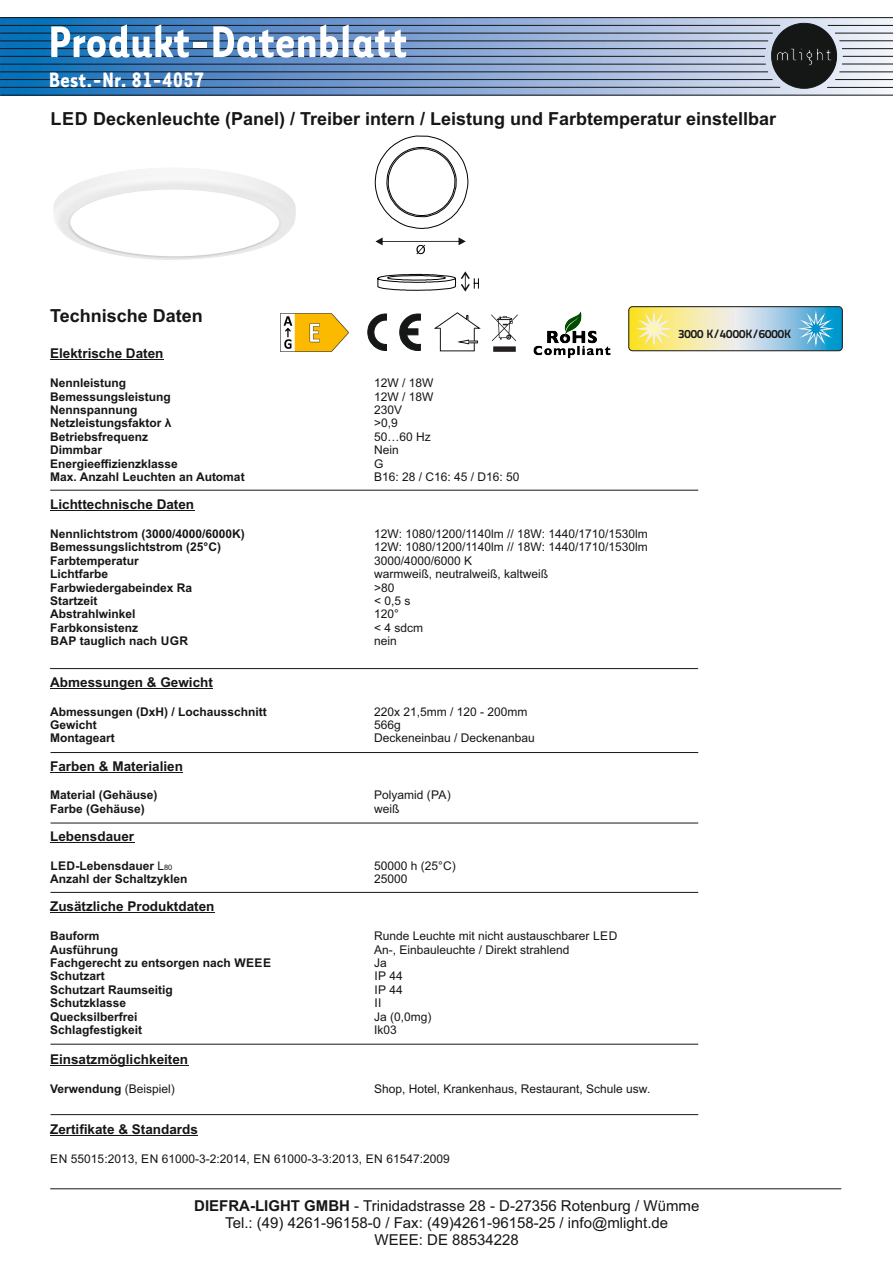
<style>
.page{position:relative;width:893px;height:1263px;background:#fff}
.page>*{position:absolute;margin:0;border:0;box-sizing:border-box;transform-origin:0 0}
.t1{font:700 51.15px "Tarzana Narrow";color:#fff}
.t2{font:700 24px "Tarzana Narrow";color:#fff}
.t3{font:700 18px "Arial";color:#151616}
.t4{font:15px/16.8px "Arial";color:#151616;text-align:center}
.t5{font:700 13.5px "Arial";color:#151616}
.t6{font:700 12px "Arial";color:#151616}
.t7{font:12px "Arial";color:#151616}
.t8{font:12px "Titillium Text 25 L 250 wt,Bold";color:#151616}
.s1{font-weight:400}
.s2{font-weight:400;font-size:7.5px}
.s3{font-weight:700}
</style>
<div class="page">
<hr style="left:50px;top:360px;width:113px;height:1px;background:#151616">
<hr style="left:50px;top:510px;width:144px;height:1px;background:#151616">
<hr style="left:50px;top:688px;width:163px;height:1px;background:#151616">
<hr style="left:50px;top:772px;width:133px;height:1px;background:#151616">
<hr style="left:50px;top:842px;width:84px;height:1px;background:#151616">
<hr style="left:50px;top:913px;width:164px;height:1px;background:#151616">
<hr style="left:50px;top:1065px;width:138px;height:1px;background:#151616">
<hr style="left:50px;top:1135px;width:148px;height:1px;background:#151616">
<svg style="left:0;top:89px;width:893px;height:6px;background:#7da1cb"></svg>
<svg style="left:0;top:95px;width:893px;height:1px"></svg>
<svg style="left:0;top:17px;width:893px;height:72px;background:#6a8bb2"></svg>
<svg style="left:367px;top:314px;width:54px;height:37px"></svg>
<div style="left:440px;top:328px;width:35px;height:23px;border:1px solid #151616"></div>
<svg style="left:434px;top:312px;width:47px;height:17px"></svg>
<svg style="left:629px;top:307px;width:213px;height:44px;background:#c1d7bf"></svg>
<div style="left:629px;top:306px;width:213px;height:45px;border:1px solid #151616;border-radius:4px"></div>
<img style="left:533px;top:311px;width:78px;height:48px">
<img style="left:492px;top:315px;width:25px;height:36px">
<svg style="left:457px;top:339px;width:21px;height:6px"></svg>
<hr style="left:50px;top:490px;width:648px;height:1px;background:#151616">
<hr style="left:50px;top:668px;width:648px;height:1px;background:#151616">
<hr style="left:51px;top:752px;width:647px;height:1px;background:#151616">
<hr style="left:51px;top:822px;width:647px;height:1px;background:#151616">
<hr style="left:51px;top:892px;width:647px;height:1px;background:#151616">
<hr style="left:51px;top:1044px;width:647px;height:1px;background:#151616">
<hr style="left:51px;top:1114px;width:647px;height:1px;background:#151616">
<hr style="left:50px;top:1188px;width:791px;height:1px;background:#151616">
<img style="left:53px;top:169px;width:243px;height:91px">
<svg style="left:375px;top:135px;width:94px;height:94px"></svg>
<svg style="left:377px;top:271px;width:102px;height:21px"></svg>
<svg style="left:375px;top:237px;width:91px;height:17px"></svg>
<img style="left:281px;top:313px;width:68px;height:38px">
<h1 class="t1" style="left:48px;top:26px;width:360px">Produkt-Datenblatt</h1>
<h2 class="t2" style="left:49px;top:72px;width:157px">Best.-Nr. 81-4057</h2>
<h3 class="t3" style="left:50px;top:112px;width:727px">LED Deckenleuchte (Panel) / Treiber intern / Leistung und Farbtemperatur einstellbar</h3>
<h3 class="t3" style="left:50px;top:309px;width:154px">Technische Daten</h3>
<p class="t5" style="left:50px;top:348px;width:115px">Elektrische Daten</p>
<p class="t6" style="left:50px;top:378px;width:78px">Nennleistung</p>
<p class="t7" style="left:374px;top:378px;width:61px">12W / 18W</p>
<p class="t6" style="left:50px;top:392px;width:122px">Bemessungsleistung</p>
<p class="t7" style="left:374px;top:392px;width:61px">12W / 18W</p>
<p class="t6" style="left:50px;top:405px;width:89px">Nennspannung</p>
<p class="t7" style="left:374px;top:405px;width:30px">230V</p>
<p class="t6" style="left:50px;top:419px;width:123px">Netzleistungsfaktor λ</p>
<p class="t7" style="left:374px;top:419px;width:25px">&gt;0,9</p>
<p class="t6" style="left:50px;top:432px;width:100px">Betriebsfrequenz</p>
<p class="t7" style="left:374px;top:432px;width:58px">50…60 Hz</p>
<p class="t6" style="left:50px;top:445px;width:54px">Dimmbar</p>
<p class="t7" style="left:374px;top:445px;width:26px">Nein</p>
<p class="t6" style="left:50px;top:459px;width:129px">Energieeffizienzklasse</p>
<p class="t7" style="left:374px;top:459px;width:11px">G</p>
<p class="t6" style="left:50px;top:472px;width:196px">Max. Anzahl Leuchten an Automat</p>
<p class="t7" style="left:374px;top:472px;width:147px">B16: 28 / C16: 45 / D16: 50</p>
<p class="t5" style="left:50px;top:499px;width:146px">Lichttechnische Daten</p>
<p class="t6" style="left:50px;top:529px;width:196px">Nennlichtstrom (3000/4000/6000K)</p>
<p class="t7" style="left:374px;top:529px;width:275px">12W: 1080/1200/1140lm // 18W: 1440/1710/1530lm</p>
<p class="t6" style="left:50px;top:543px;width:172px">Bemessungslichtstrom (25°C)</p>
<p class="t7" style="left:374px;top:543px;width:275px">12W: 1080/1200/1140lm // 18W: 1440/1710/1530lm</p>
<p class="t6" style="left:50px;top:556px;width:90px">Farbtemperatur</p>
<p class="t7" style="left:374px;top:556px;width:100px">3000/4000/6000 K</p>
<p class="t6" style="left:50px;top:569px;width:60px">Lichtfarbe</p>
<p class="t7" style="left:374px;top:569px;width:176px">warmweiß, neutralweiß, kaltweiß</p>
<p class="t6" style="left:50px;top:583px;width:144px">Farbwiedergabeindex Ra</p>
<p class="t7" style="left:374px;top:583px;width:22px">&gt;80</p>
<p class="t6" style="left:50px;top:596px;width:49px">Startzeit</p>
<p class="t7" style="left:374px;top:596px;width:38px">&lt; 0,5 s</p>
<p class="t6" style="left:50px;top:610px;width:87px">Abstrahlwinkel</p>
<p class="t7" style="left:374px;top:610px;width:26px">120°</p>
<p class="t6" style="left:50px;top:623px;width:90px">Farbkonsistenz</p>
<p class="t7" style="left:374px;top:623px;width:51px">&lt; 4 sdcm</p>
<p class="t6" style="left:50px;top:636px;width:139px">BAP tauglich nach UGR</p>
<p class="t7" style="left:374px;top:636px;width:24px">nein</p>
<p class="t5" style="left:50px;top:677px;width:164px">Abmessungen &amp; Gewicht</p>
<p class="t6" style="left:50px;top:707px;width:218px">Abmessungen (DxH) / Lochausschnitt</p>
<p class="t7" style="left:374px;top:707px;width:155px">220x 21,5mm / 120 - 200mm</p>
<p class="t6" style="left:50px;top:720px;width:48px">Gewicht</p>
<p class="t7" style="left:374px;top:720px;width:28px">566g</p>
<p class="t6" style="left:50px;top:734px;width:66px">Montageart</p>
<p class="t7" style="left:374px;top:734px;width:162px">Deckeneinbau / Deckenanbau</p>
<p class="t5" style="left:50px;top:761px;width:134px">Farben &amp; Materialien</p>
<p class="t6" style="left:50px;top:791px;width:109px">Material (Gehäuse)</p>
<p class="t7" style="left:374px;top:791px;width:78px">Polyamid (PA)</p>
<p class="t6" style="left:50px;top:804px;width:96px">Farbe (Gehäuse)</p>
<p class="t7" style="left:374px;top:804px;width:27px">weiß</p>
<p class="t5" style="left:50px;top:831px;width:86px">Lebensdauer</p>
<p class="t6" style="left:50px;top:861px;width:124px">LED-Lebensdauer <span class="s1">L</span><span class="s2">80</span></p>
<p class="t7" style="left:374px;top:861px;width:83px">50000 h (25°C)</p>
<p class="t6" style="left:50px;top:874px;width:139px">Anzahl der Schaltzyklen</p>
<p class="t7" style="left:374px;top:874px;width:35px">25000</p>
<p class="t5" style="left:50px;top:901px;width:166px">Zusätzliche Produktdaten</p>
<p class="t6" style="left:50px;top:931px;width:51px">Bauform</p>
<p class="t7" style="left:374px;top:931px;width:245px">Runde Leuchte mit nicht austauschbarer LED</p>
<p class="t6" style="left:50px;top:945px;width:69px">Ausführung</p>
<p class="t7" style="left:374px;top:945px;width:197px">An-, Einbauleuchte / Direkt strahlend</p>
<p class="t6" style="left:50px;top:958px;width:222px">Fachgerecht zu entsorgen nach WEEE</p>
<p class="t7" style="left:374px;top:958px;width:14px">Ja</p>
<p class="t6" style="left:50px;top:972px;width:56px">Schutzart</p>
<p class="t7" style="left:374px;top:972px;width:30px">IP 44</p>
<p class="t6" style="left:50px;top:985px;width:124px">Schutzart Raumseitig</p>
<p class="t7" style="left:374px;top:985px;width:30px">IP 44</p>
<p class="t6" style="left:50px;top:998px;width:78px">Schutzklasse</p>
<p class="t7" style="left:374px;top:998px;width:9px">II</p>
<p class="t6" style="left:50px;top:1012px;width:89px">Quecksilberfrei</p>
<p class="t7" style="left:374px;top:1012px;width:59px">Ja (0,0mg)</p>
<p class="t6" style="left:50px;top:1025px;width:94px">Schlagfestigkeit</p>
<p class="t7" style="left:374px;top:1025px;width:24px">Ik03</p>
<p class="t5" style="left:50px;top:1054px;width:140px">Einsatzmöglichkeiten</p>
<p class="t6" style="left:50px;top:1084px;width:126px">Verwendung <span class="s1">(Beispiel)</span></p>
<p class="t7" style="left:374px;top:1084px;width:278px">Shop, Hotel, Krankenhaus, Restaurant, Schule usw.</p>
<p class="t5" style="left:50px;top:1124px;width:149px">Zertifikate &amp; Standards</p>
<p class="t7" style="left:50px;top:1154px;width:401px">EN 55015:2013, EN 61000-3-2:2014, EN 61000-3-3:2013, EN 61547:2009</p>
<p class="t8" style="left:678px;top:329px;width:115px">3000 K/4000K/6000K</p>
<p class="t4" style="left:194px;top:1199px;width:507px"><span class="s3">DIEFRA-LIGHT GMBH</span> - Trinidadstrasse 28 - D-27356 Rotenburg / Wümme<br>Tel.: (49) 4261-96158-0 / Fax: (49)4261-96158-25 / info@mlight.de<br>WEEE: DE 88534228</p>
</div>
